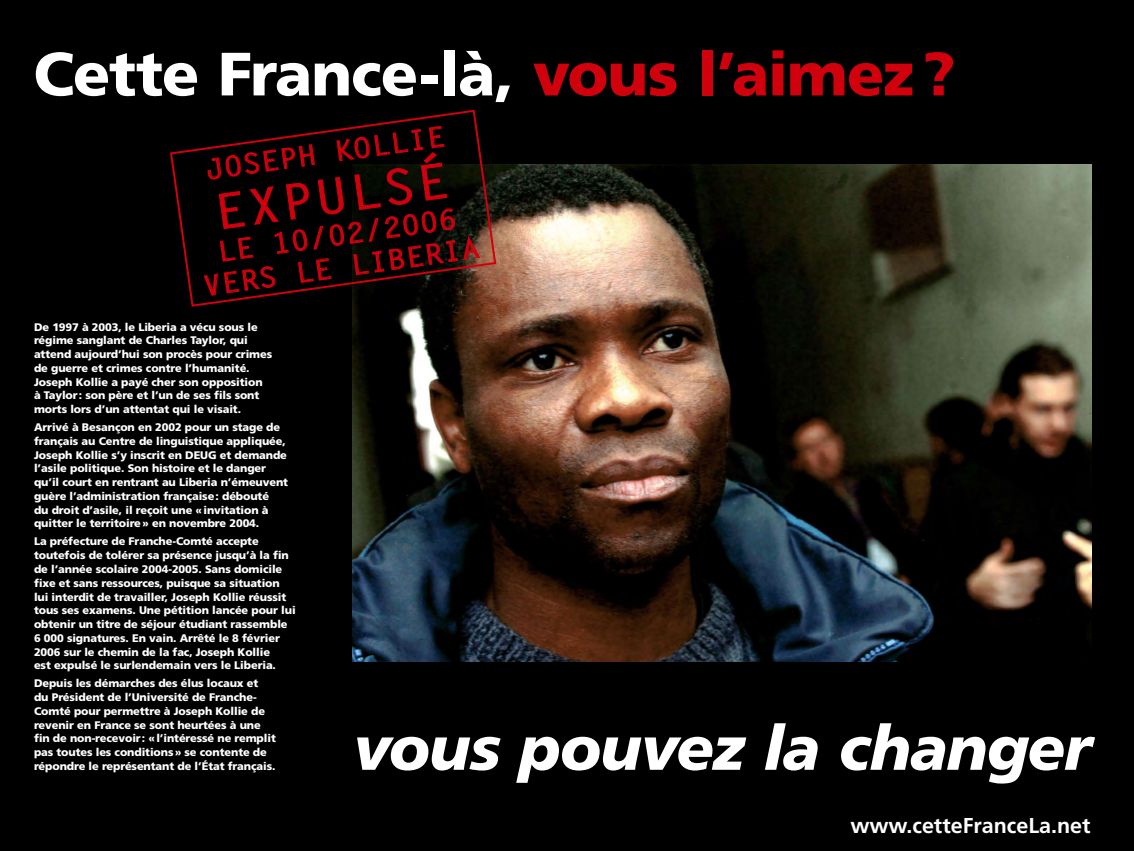
<style>
.page{position:relative;width:1134px;height:851px;background:#fff}
.page>*{position:absolute;margin:0;border:0;box-sizing:border-box;transform-origin:0 0}
.t1{font:italic 900 62px "Frutiger LT Std";letter-spacing:-.015em;color:#fff}
.t2{font:900 61px "Frutiger LT Std";letter-spacing:-.015em;color:#fff}
.t3{font:700 48.05px "Letter Gothic Std";color:#d1000d;scale:1.12 1}
.t4{font:700 27.6px/32px "Letter Gothic Std";color:#d1000d;scale:1.12 1}
.t5{font:700 21.5px "Frutiger LT Std";color:#fff}
.t6{font:900 11px/13.8px "Frutiger LT Std";letter-spacing:-.01em;color:#fff}
.s1{color:#d1000d}
</style>
<div class="page">
<div style="left:0;top:0;width:1134px;height:850px;background:#000"></div>
<img style="left:352px;top:165px;width:739px;height:497px">
<svg style="left:170px;top:109px;width:327px;height:199px"></svg>
<h2 class="t2" style="left:33px;top:37px;width:923px">Cette France-là, <span class="s1">vous l’aimez?</span></h2>
<h3 class="t4" style="left:295px;top:141px;width:134px;rotate:-8deg">H KOLL IE</h3>
<h3 class="t4" style="left:203px;top:154px;width:51px;rotate:-8deg">JOSEP</h3>
<h3 class="t3" style="left:210px;top:183px;width:213px;rotate:-8deg">expulsé</h3>
<h3 class="t4" style="left:197px;top:239px;width:234px;text-indent:19px;rotate:-8deg">le 10/02/2006 vers le libEria</h3>
<p class="t6" style="left:34px;top:320px;width:240px">De 1997 à 2003, le Liberia a vécu sous le régime sanglant de Charles Taylor, qui attend aujourd’hui son procès pour crimes de guerre et crimes contre l’humanité.<br>Joseph Kollie a payé cher son opposition<br>à Taylor: son père et l’un de ses fils sont morts lors d’un attentat qui le visait.</p>
<p class="t6" style="left:34px;top:420px;width:256px">Arrivé à Besançon en 2002 pour un stage de français au Centre de linguistique appliquée, Joseph Kollie s’y inscrit en DEUG et demande l’asile politique. Son histoire et le danger qu’il court en rentrant au Liberia n’émeuvent guère l’administration française: débouté<br>du droit d’asile, il reçoit une «invitation à quitter le territoire» en novembre 2004.</p>
<p class="t6" style="left:34px;top:534px;width:263px">La préfecture de Franche-Comté accepte toutefois de tolérer sa présence jusqu’à la fin de l’année scolaire 2004-2005. Sans domicile fixe et sans ressources, puisque sa situation lui interdit de travailler, Joseph Kollie réussit tous ses examens. Une pétition lancée pour lui obtenir un titre de séjour étudiant rassemble 6 000 signatures. En vain. Arrêté le 8 février 2006 sur le chemin de la fac, Joseph Kollie<br>est expulsé le surlendemain vers le Liberia.</p>
<p class="t6" style="left:34px;top:676px;width:243px">Depuis les démarches des élus locaux et<br>du Président de l’Université de Franche-Comté pour permettre à Joseph Kollie de revenir en France se sont heurtées à une fin de non-recevoir: «l’intéressé ne remplit pas toutes les conditions» se contente de répondre le représentant de l’État français.</p>
<h1 class="t1" style="left:353px;top:711px;width:740px">vous pouvez la changer</h1>
<h3 class="t5" style="left:850px;top:812px;width:242px">www.cetteFranceLa.net</h3>
</div>
